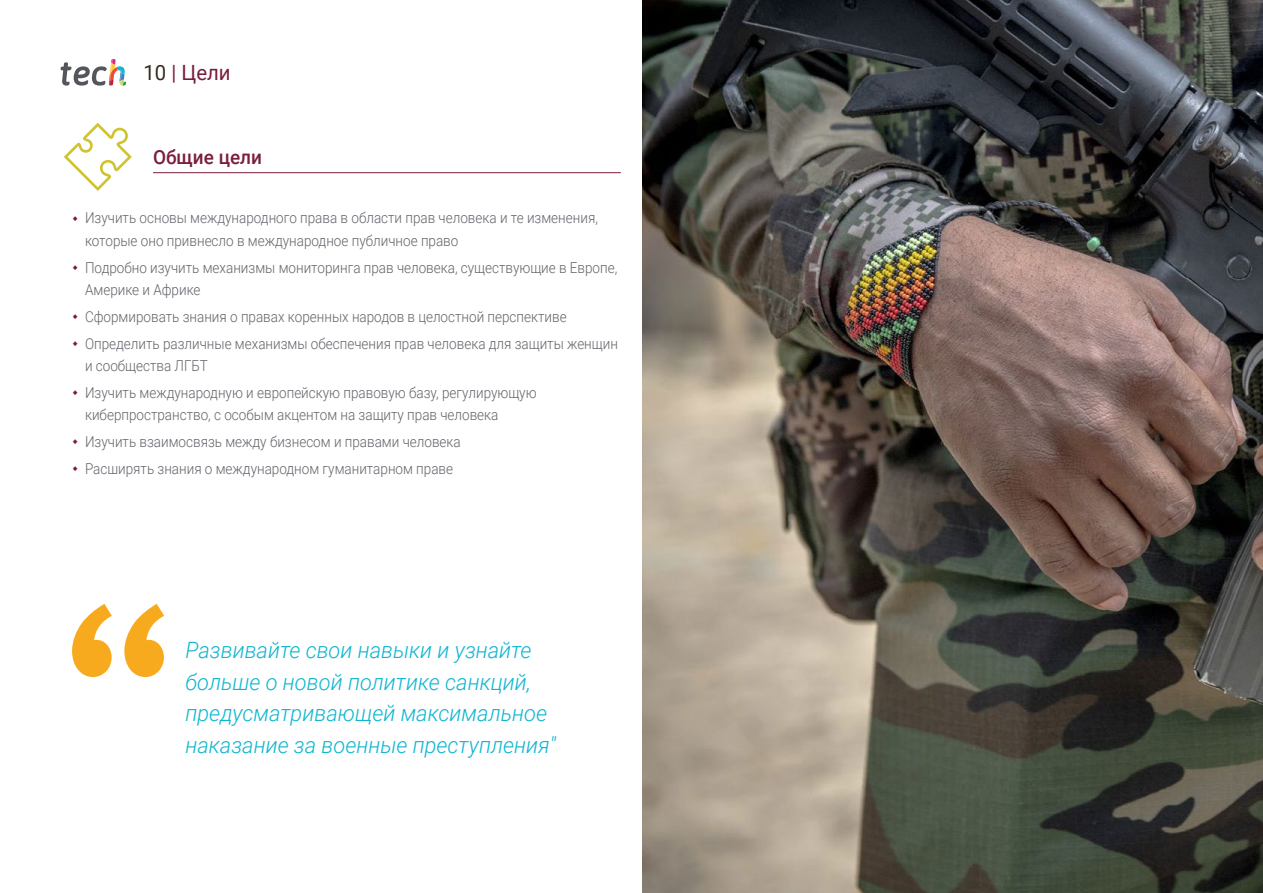
<style>
.page{position:relative;width:1263px;height:893px;background:#fff}
.page>*{position:absolute;margin:0;border:0;box-sizing:border-box;transform-origin:0 0}
.t1{font:italic 300 22.5px/31.5px "Roboto";color:#0fb6cf}
.t2{font:21px "Roboto";color:#791e3c}
.t3{font:500 19.5px "Roboto";color:#791e3c}
.t4{font:300 15px/26.7px "Roboto";color:#61646a;scale:.9 1}
.s1{color:#312e20}
</style>
<div class="page">
<hr style="left:153px;top:172px;width:468px;height:1px;background:#791e3c">
<svg style="left:64px;top:123px;width:68px;height:68px"></svg>
<img style="left:642px;top:0;width:621px;height:893px">
<svg style="left:72px;top:604px;width:92px;height:73px"></svg>
<svg style="left:61px;top:59px;width:65px;height:27px"></svg>
<h2 class="t2" style="left:144px;top:57px;width:89px"><span class="s1">10</span> | Цели</h2>
<h3 class="t3" style="left:153px;top:144px;width:110px">Общие цели</h3>
<p class="t4" style="left:85px;top:206px;width:571px;line-height:22.5px">Изучить основы международного права в области прав человека и те изменения, которые оно привнесло в международное публичное право</p>
<p class="t4" style="left:85px;top:255px;width:593px;line-height:22.5px">Подробно изучить механизмы мониторинга прав человека, существующие в Европе,<br>Америке и Африке</p>
<p class="t4" style="left:85px;top:303px;width:594px">Сформировать знания о правах коренных народов в целостной перспективе<br>Определить различные механизмы обеспечения прав человека для защиты женщин</p>
<p class="t4" style="left:85px;top:352px;width:503px">и сообщества ЛГБТ<br>Изучить международную и европейскую правовую базу, регулирующую</p>
<p class="t4" style="left:85px;top:401px;width:461px">киберпространство, с особым акцентом на защиту прав человека<br>Изучить взаимосвязь между бизнесом и правами человека<br>Расширять знания о международном гуманитарном праве</p>
<h1 class="t1" style="left:185px;top:634px;width:372px">Развивайте свои навыки и узнайте больше о новой политике санкций, предусматривающей максимальное наказание за военные преступления"</h1>
</div>
